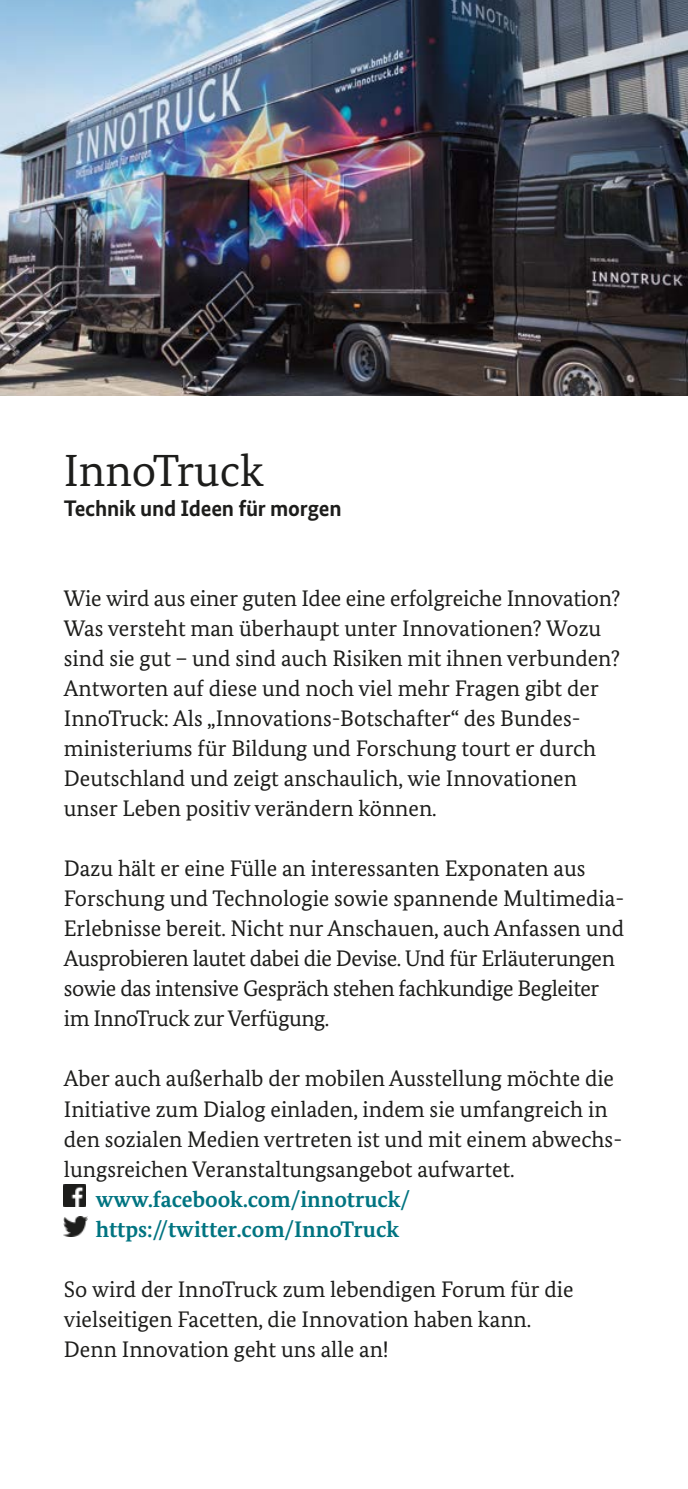
<style>
.page{position:relative;width:688px;height:1489px;background:#fff}
.page>*{position:absolute;margin:0;border:0;box-sizing:border-box;transform-origin:0 0}
._03_Headline{font:45px "Bundes Serif";color:#1d1d1b}
._08_Fließtext{font:22.5px/30px "Bundes Serif";color:#1d1d1b}
._08_Fließtext-2{font:700 22.5px "Bundes Serif";color:#007481}
._07_Subheadline_schwarz{font:700 22.5px "Bundes Sans";letter-spacing:-.01em;color:#1d1d1b}
</style>
<div class="page">
<img style="left:0;top:0;width:687px;height:395px">
<img style="left:64px;top:1184px;width:21px;height:22px">
<img style="left:64px;top:1216px;width:24px;height:20px">
<h1 class="_03_Headline" style="left:64px;top:443px;width:202px">InnoTruck</h1>
<h2 class="_07_Subheadline_schwarz" style="left:64px;top:494px;width:279px">Technik und Ideen für morgen</h2>
<p class="_08_Fließtext" style="left:64px;top:583px;width:558px">Wie wird aus einer guten Idee eine erfolgreiche Innovation?<br>Was versteht man überhaupt unter Innovationen? Wozu sind sie gut – und sind auch Risiken mit ihnen verbunden?<br>Antworten auf diese und noch viel mehr Fragen gibt der InnoTruck: Als „Innovations-Botschafter“ des Bundes&shy;ministeriums für Bildung und Forschung tourt er durch Deutschland und zeigt anschaulich, wie Innovationen unser Leben positiv verändern können.</p>
<p class="_08_Fließtext" style="left:64px;top:853px;width:561px">Dazu hält er eine Fülle an interessanten Exponaten aus Forschung und Technologie sowie spannende Multimedia-Erlebnisse bereit. Nicht nur Anschauen, auch Anfassen und Ausprobieren lautet dabei die Devise. Und für Erläuterungen sowie das intensive Gespräch stehen fachkundige Begleiter im InnoTruck zur Verfügung.</p>
<p class="_08_Fließtext" style="left:64px;top:1063px;width:559px">Aber auch außerhalb der mobilen Ausstellung möchte die Initiative zum Dialog einladen, indem sie umfangreich in den sozialen Medien vertreten ist und mit einem abwechs&shy;lungsreichen Veranstaltungsangebot aufwartet.</p>
<p class="_08_Fließtext-2" style="left:96px;top:1184px;width:316px">www.facebook.com/innotruck/</p>
<p class="_08_Fließtext-2" style="left:96px;top:1214px;width:305px">https://twitter.com/InnoTruck</p>
<p class="_08_Fließtext" style="left:64px;top:1273px;width:511px">So wird der InnoTruck zum lebendigen Forum für die vielseitigen Facetten, die Innovation haben kann.<br>Denn Innovation geht uns alle an!</p>
</div>
